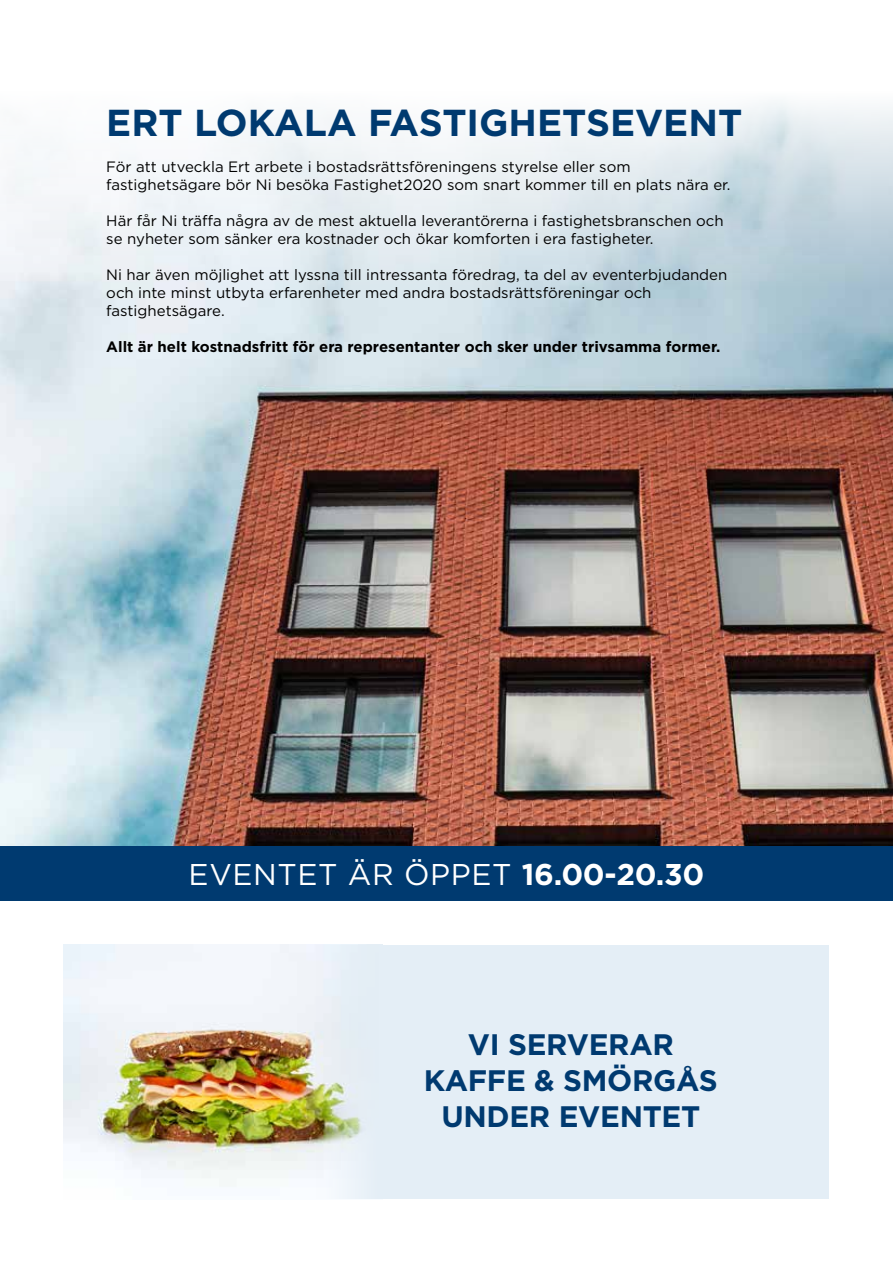
<style>
.page{position:relative;width:893px;height:1263px;background:#fff}
.page>*{position:absolute;margin:0;border:0;box-sizing:border-box;transform-origin:0 0}
.t1{font:700 37.5px "Gotham";color:#003a70}
.t2{font:30px "Gotham";letter-spacing:.02em;color:#fff}
.t3{font:700 29.55px/35.5px "Gotham";letter-spacing:-.01em;color:#003a70;text-align:center}
.t4{font:15px/18px "Gotham";color:#000}
.t5{font:700 15px "Gotham";color:#000}
.s1{font-weight:700}
</style>
<div class="page">
<img style="left:0;top:101px;width:893px;height:744px">
<div style="left:0;top:845px;width:893px;height:55px;background:#003a70"></div>
<img style="left:64px;top:944px;width:318px;height:255px">
<div style="left:316px;top:945px;width:512px;height:253px;background:#e4eef6"></div>
<h1 class="t1" style="left:106px;top:98px;width:637px">ERT LOKALA FASTIGHETSEVENT</h1>
<p class="t4" style="left:106px;top:158px;width:626px">För att utveckla Ert arbete i bostadsrättsföreningens styrelse eller som fastighetsägare bör Ni besöka Fastighet2020 som snart kommer till en plats nära er.</p>
<p class="t4" style="left:106px;top:212px;width:619px">Här får Ni träffa några av de mest aktuella leverantörerna i fastighetsbranschen och se nyheter som sänker era kostnader och ökar komforten i era fastigheter.</p>
<p class="t4" style="left:106px;top:266px;width:623px">Ni har även möjlighet att lyssna till intressanta föredrag, ta del av eventerbjudanden och inte minst utbyta erfarenheter med andra bostadsrättsföreningar och fastighetsägare.</p>
<p class="t5" style="left:106px;top:337px;width:616px">Allt är helt kostnadsfritt för era representanter och sker under trivsamma former.</p>
<h2 class="t2" style="left:189px;top:855px;width:517px">EVENTET ÄR ÖPPET <span class="s1">16.00-20.30</span></h2>
<h3 class="t3" style="left:424px;top:1027px;width:295px">VI SERVERAR<br>KAFFE &amp; SMÖRGÅS<br>UNDER EVENTET</h3>
</div>
